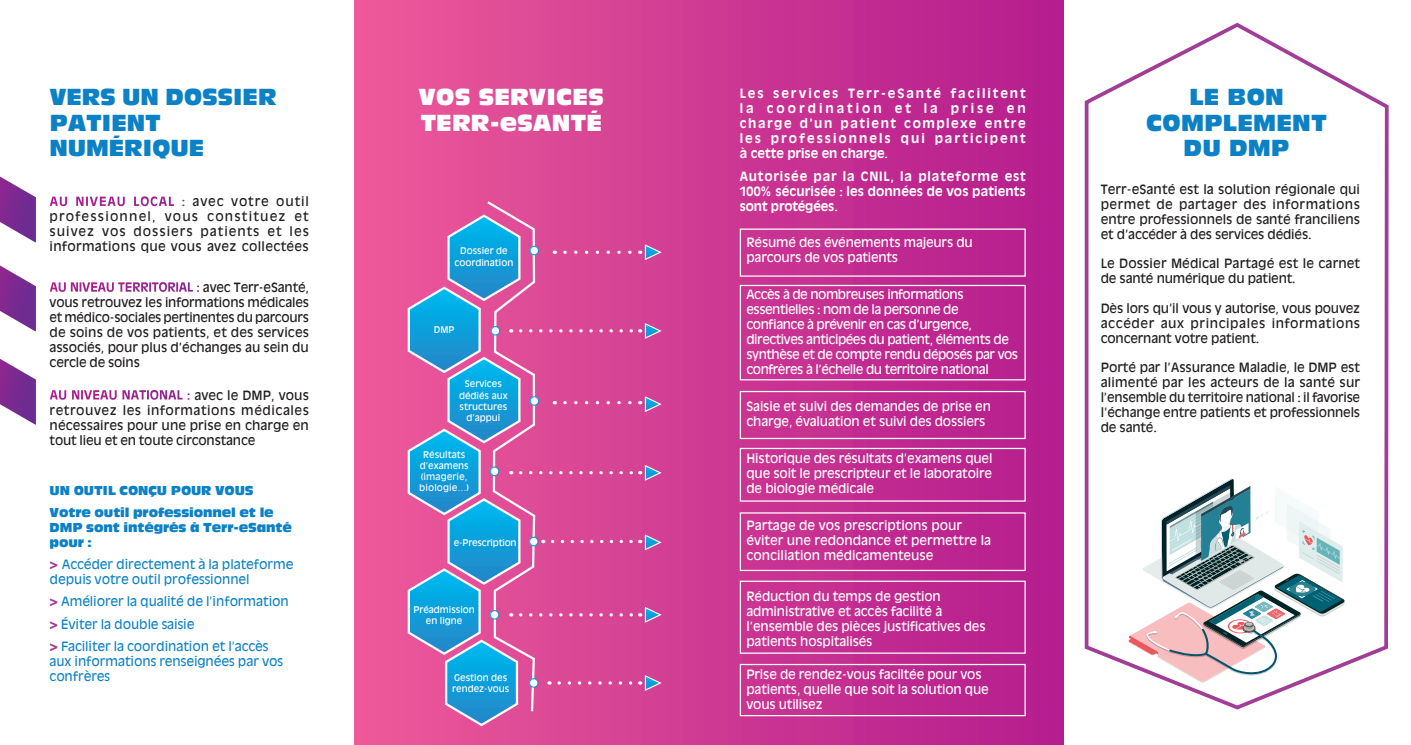
<style>
.page{position:relative;width:1411px;height:745px;background:#fff}
.page>*{position:absolute;margin:0;border:0;box-sizing:border-box;transform-origin:0 0}
.Texte{font:22.5px/25px "Antique Olive Compact";letter-spacing:-.015em;color:#0c81c5;text-align:center}
.t1{font:22.5px/25px "Antique Olive Compact";color:#fff}
.t2{font:12.5px/15px "Antique Olive";letter-spacing:-.005em;color:#231f20;text-align:justify}
.t3{font:12.5px/15px "Antique Olive";letter-spacing:-.01em;color:#fff}
.t4{font:700 12.5px/15px "Antique Olive";letter-spacing:.005em;color:#fff;text-align:justify}
.t5{font:12.5px/15px "Antique Olive";letter-spacing:-.035em;color:#fff}
.t6{font:12.5px/15px "Antique Olive";letter-spacing:-.01em;color:#0c81c5}
.t7{font:12.5px/15px "Antique Olive Compact";letter-spacing:-.015em;color:#0c81c5}
.t8{font:9px/11.2px "Antique Olive";color:#fff;text-align:center}
.t9{font:9px/11.2px "Antique Olive";color:#fff}
.t10{font:9px "Antique Olive";letter-spacing:-.02em;color:#fff}
.s1{font-weight:700;color:#fff}
.s2{font-family:"Antique Olive Compact";color:#a13d96}
</style>
<div class="page">
<svg style="left:1084px;top:22px;width:305px;height:688px"></svg>
<div style="left:354px;top:0;width:709px;height:744px;background:linear-gradient(to right,#ed5999,#b31e8e)"></div>
<svg style="left:406px;top:199px;width:255px;height:528px;background:#af64aa"></svg>
<svg style="left:1128px;top:478px;width:216px;height:204px"></svg>
<svg style="left:0;top:265px;width:36px;height:66px"></svg>
<svg style="left:0;top:176px;width:36px;height:66px"></svg>
<svg style="left:0;top:359px;width:36px;height:65px"></svg>
<div style="left:739px;top:228px;width:286px;height:48px;border:1px solid #fff"></div>
<div style="left:739px;top:390px;width:286px;height:49px;border:1px solid #fff"></div>
<div style="left:739px;top:285px;width:286px;height:95px;border:1px solid #fff"></div>
<div style="left:739px;top:447px;width:286px;height:54px;border:1px solid #fff"></div>
<div style="left:739px;top:580px;width:286px;height:73px;border:1px solid #fff"></div>
<div style="left:739px;top:663px;width:286px;height:52px;border:1px solid #fff"></div>
<p class="Texte" style="left:50px;top:85px;width:228px;text-align:left">VERS UN DOSSIER<br>PATIENT<br>NUMÉRIQUE</p>
<p class="t2" style="left:50px;top:194px;width:261px"><span class="s1">AU NIVEAU LOCAL :</span> AVEC VOTRE OUTIL PROFESSIONNEL, VOUS CONSTITUEZ ET SUIVEZ VOS DOSSIERS PATIENTS ET LES INFORMATIONS QUE VOUS AVEZ COLLECTÉES</p>
<p class="t2" style="left:50px;top:279px;width:261px"><span class="s1">AU NIVEAU TERRITORIAL :</span> AVEC TERR-ESANTÉ, VOUS RETROUVEZ LES INFORMATIONS MÉDICALES ET MÉDICO-SOCIALES PERTINENTES DU PARCOURS DE SOINS DE VOS PATIENTS, ET DES SERVICES ASSOCIÉS, POUR PLUS D’ÉCHANGES AU SEIN DU CERCLE DE SOINS</p>
<p class="t2" style="left:50px;top:387px;width:261px"><span class="s1">AU NIVEAU NATIONAL :</span> AVEC LE DMP, VOUS RETROUVEZ LES INFORMATIONS MÉDICALES NÉCESSAIRES POUR UNE PRISE EN CHARGE EN TOUT LIEU ET EN TOUTE CIRCONSTANCE</p>
<p class="t7" style="left:50px;top:482px;width:205px">UN OUTIL CONÇU POUR VOUS</p>
<p class="t7" style="left:50px;top:504px;width:244px">Votre outil professionnel et le<br>DMP sont intégrés à Terr-eSanté pour :</p>
<p class="t6" style="left:50px;top:556px;width:245px"><span class="s2">&gt;</span> Accéder directement à la plateforme depuis votre outil professionnel</p>
<p class="t6" style="left:50px;top:593px;width:241px"><span class="s2">&gt;</span> Améliorer la qualité de l’information</p>
<p class="t6" style="left:50px;top:615px;width:146px"><span class="s2">&gt;</span> Éviter la double saisie</p>
<p class="t6" style="left:50px;top:638px;width:235px"><span class="s2">&gt;</span> Faciliter la coordination et l’accès aux informations renseignées par vos confrères</p>
<p class="t1" style="left:418px;top:85px;width:187px">VOS SERVICES<br>TERR-eSANTÉ</p>
<p class="t8" style="left:454px;top:245px;width:61px">DOSSIER DE<br>COORDINATION</p>
<p class="t8" style="left:434px;top:324px;width:22px">DMP</p>
<p class="t8" style="left:459px;top:378px;width:50px">SERVICES<br>DÉDIÉS AUX<br>STRUCTURES<br>D’APPUI</p>
<p class="t8" style="left:419px;top:448px;width:51px">RÉSULTATS<br>D’EXAMENS</p>
<p class="t9" style="left:419px;top:471px;width:51px">(imagerie, biologie…)</p>
<p class="t10" style="left:454px;top:537px;width:64px">E-PRESCRIPTION</p>
<p class="t8" style="left:413px;top:603px;width:63px">PRÉADMISSION<br>EN LIGNE</p>
<p class="t8" style="left:452px;top:671px;width:59px;text-align:left">GESTION DES<br>RENDEZ-VOUS</p>
<p class="t4" style="left:739px;top:86px;width:287px">Les services Terr-eSanté facilitent la coordination et la prise en charge d’un patient complexe entre les professionnels qui participent à cette prise en charge.</p>
<p class="t4" style="left:739px;top:168px;width:287px">Autorisée par la CNIL, la plateforme est 100% sécurisée : les données de vos patients sont protégées.</p>
<p class="t3" style="left:746px;top:235px;width:228px">RÉSUMÉ DES ÉVÉNEMENTS MAJEURS DU<br>PARCOURS DE VOS PATIENTS</p>
<p class="t5" style="left:746px;top:286px;width:273px">ACCÈS À DE NOMBREUSES INFORMATIONS ESSENTIELLES : NOM DE LA PERSONNE DE CONFIANCE À PRÉVENIR EN CAS D’URGENCE, DIRECTIVES ANTICIPÉES DU PATIENT, ÉLÉMENTS DE SYNTHÈSE ET DE COMPTE RENDU DÉPOSÉS PAR VOS CONFRÈRES À L’ÉCHELLE DU TERRITOIRE NATIONAL</p>
<p class="t3" style="left:746px;top:399px;width:246px">SAISIE ET SUIVI DES DEMANDES DE PRISE EN<br>CHARGE, ÉVALUATION ET SUIVI DES DOSSIERS</p>
<p class="t3" style="left:746px;top:450px;width:247px;text-align:justify">HISTORIQUE DES RÉSULTATS D’EXAMENS QUEL QUE SOIT LE PRESCRIPTEUR ET LE LABORATOIRE DE BIOLOGIE MÉDICALE</p>
<p class="t3" style="left:746px;top:518px;width:246px">PARTAGE DE VOS PRESCRIPTIONS POUR<br>ÉVITER UNE REDONDANCE ET PERMETTRE LA<br>CONCILIATION MÉDICAMENTEUSE</p>
<p class="t3" style="left:746px;top:588px;width:240px">RÉDUCTION DU TEMPS DE GESTION<br>ADMINISTRATIVE ET ACCÈS FACILITÉ À<br>L’ENSEMBLE DES PIÈCES JUSTIFICATIVES DES<br>PATIENTS HOSPITALISÉS</p>
<p class="t3" style="left:746px;top:666px;width:244px">PRISE DE RENDEZ-VOUS FACILTÉE POUR VOS<br>PATIENTS, QUELLE QUE SOIT LA SOLUTION QUE<br>VOUS UTILISEZ</p>
<p class="Texte" style="left:1146px;top:85px;width:182px">LE BON<br>COMPLEMENT<br>DU DMP</p>
<p class="t2" style="left:1100px;top:182px;width:261px">TERR-ESANTÉ EST LA SOLUTION RÉGIONALE QUI PERMET DE PARTAGER DES INFORMATIONS ENTRE PROFESSIONNELS DE SANTÉ FRANCILIENS ET D’ACCÉDER À DES SERVICES DÉDIÉS.</p>
<p class="t2" style="left:1100px;top:256px;width:261px">LE DOSSIER MÉDICAL PARTAGÉ EST LE CARNET<br>DE SANTÉ NUMÉRIQUE DU PATIENT.</p>
<p class="t2" style="left:1100px;top:300px;width:261px">DÈS LORS QU’IL VOUS Y AUTORISE, VOUS POUVEZ ACCÉDER AUX PRINCIPALES INFORMATIONS CONCERNANT VOTRE PATIENT.</p>
<p class="t2" style="left:1100px;top:360px;width:261px">PORTÉ PAR L’ASSURANCE MALADIE, LE DMP EST ALIMENTÉ PAR LES ACTEURS DE LA SANTÉ SUR L’ENSEMBLE DU TERRITOIRE NATIONAL : IL FAVORISE L’ÉCHANGE ENTRE PATIENTS ET PROFESSIONNELS DE SANTÉ.</p>
</div>
